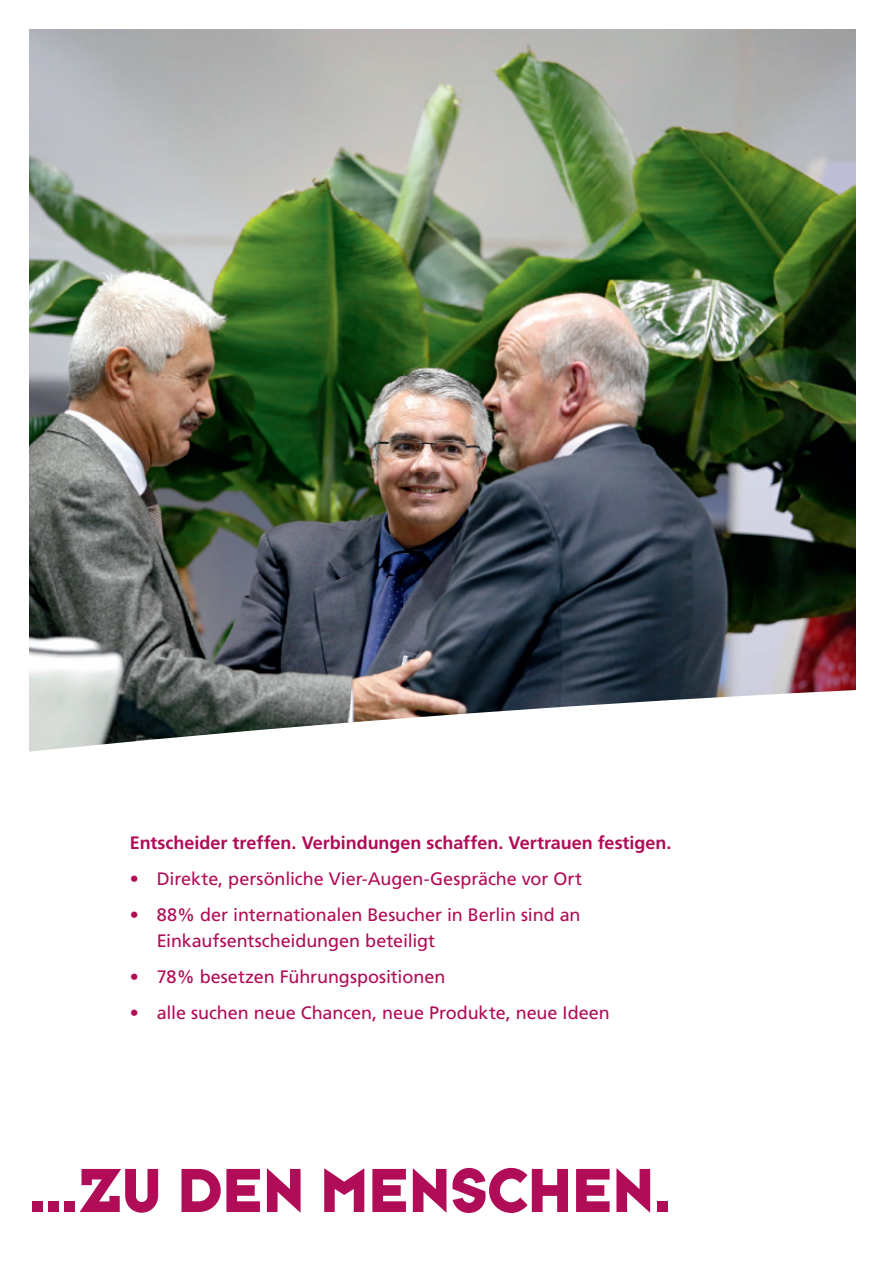
<style>
.page{position:relative;width:885px;height:1263px;background:#fff}
.page>*{position:absolute;margin:0;border:0;box-sizing:border-box;transform-origin:0 0}
.t1{font:64.5px "Typeface Six";letter-spacing:-.005em;color:#b10c57}
.t2{font:18px/25.5px "Frutiger CE";letter-spacing:-.005em;color:#b10c57}
.t3{font:700 18px "Frutiger CE";color:#b10c57}
</style>
<div class="page">
<img style="left:30px;top:30px;width:825px;height:638px">
<svg style="left:29px;top:668px;width:827px;height:84px"></svg>
<p class="t3" style="left:130px;top:832px;width:543px">Entscheider treffen. Verbindungen schaffen. Vertrauen festigen.</p>
<p class="t2" style="left:130px;top:866px;width:454px">• Direkte, persönliche Vier-Augen-Gespräche vor Ort</p>
<p class="t2" style="left:157px;top:902px;width:425px;text-indent:-27px">• 88% der internationalen Besucher in Berlin sind an<br>Einkaufsentscheidungen beteiligt</p>
<p class="t2" style="left:130px;top:964px;width:317px">• 78% besetzen Führungspositionen</p>
<p class="t2" style="left:130px;top:1000px;width:481px">• alle suchen neue Chancen, neue Produkte, neue Ideen</p>
<h1 class="t1" style="left:30px;top:1151px;width:641px">...ZU DEN MENSCHEN.</h1>
</div>
